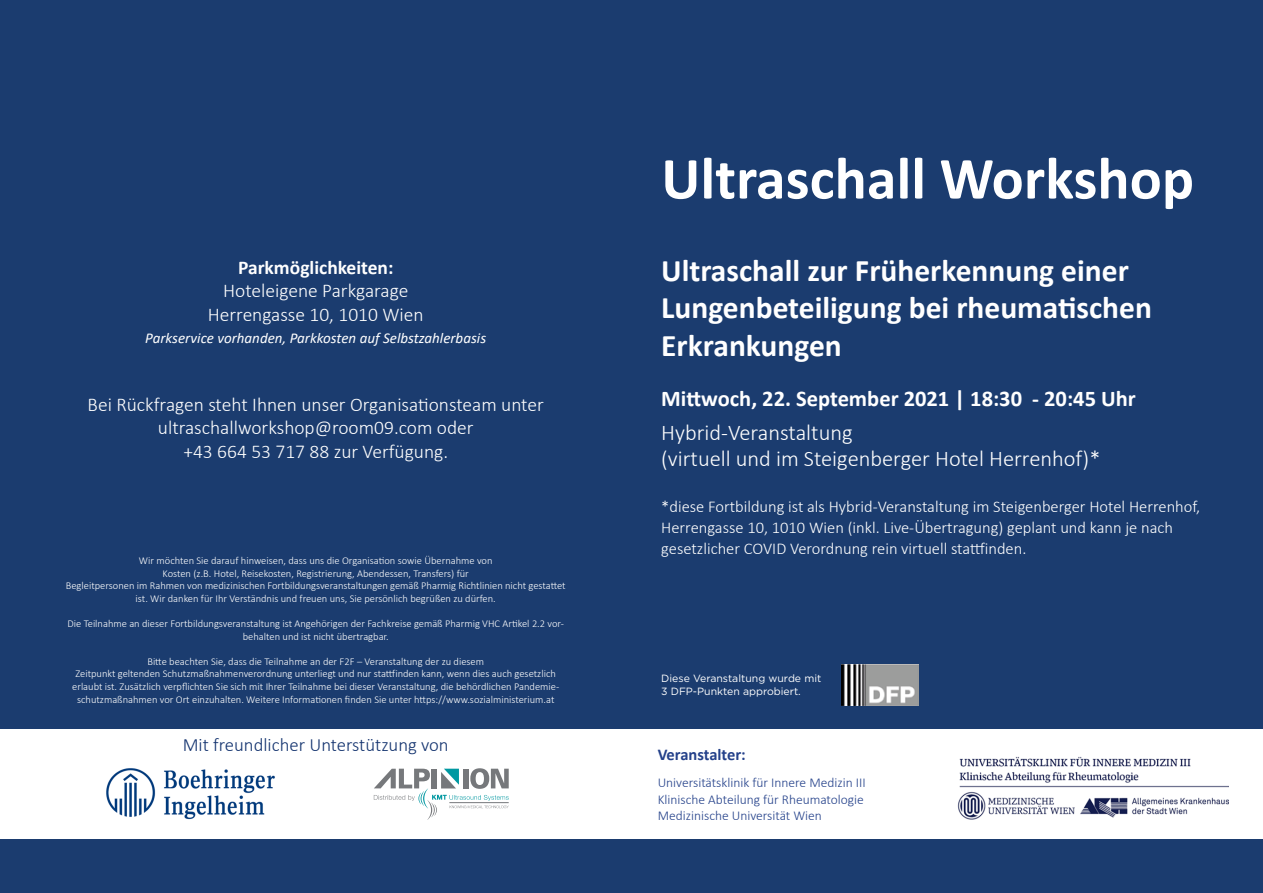
<style>
.page{position:relative;width:1263px;height:893px;background:#1b3c6f}
.page>*{position:absolute;margin:0;border:0;box-sizing:border-box;transform-origin:0 0}
.t1{font:700 60px "Calibri";color:#fff}
.t2{font:700 31.5px/37.8px "Calibri";color:#fff}
.erste_seite{font:300 22.5px "Calibri";color:#fff}
.t3{font:700 22.5px "Calibri";color:#fff}
.erste_seite-2{font:300 19.5px "Calibri";color:#fff}
.t4{font:700 19.5px "Calibri";color:#fff}
.t5{font:300 18.75px "Calibri";color:#12326e}
.erste_seite-3{font:300 16.5px "Calibri";color:#fff}
.t6{font:700 16.5px "Calibri";color:#24418a}
.t7{font:italic 15px "Calibri";color:#fff}
.t8{font:300 13.5px "Calibri";color:#24418a}
.erste_seite-4{font:300 10.5px/12.6px "Calibri";color:#fff;text-align:center}
.t9{font:10.5px "Gotham";color:#fff}
</style>
<div class="page">
<div style="left:0;top:729px;width:1263px;height:110px;background:#fff"></div>
<img style="left:106px;top:768px;width:169px;height:52px">
<img style="left:957px;top:756px;width:272px;height:64px">
<svg style="left:374px;top:768px;width:135px;height:52px"></svg>
<img style="left:841px;top:664px;width:77px;height:42px">
<p class="t4" style="left:238px;top:254px;width:157px">Parkmöglichkeiten:</p>
<p class="erste_seite-2" style="left:223px;top:279px;width:187px">Hoteleigene Parkgarage</p>
<p class="erste_seite-2" style="left:208px;top:302px;width:217px">Herrengasse 10, 1010 Wien</p>
<p class="t7" style="left:145px;top:328px;width:342px">Parkservice vorhanden, Parkkosten auf Selbstzahlerbasis</p>
<p class="erste_seite-2" style="left:88px;top:392px;width:458px">Bei Rückfragen steht Ihnen unser Organisationsteam unter</p>
<p class="erste_seite-2" style="left:158px;top:416px;width:317px">ultraschallworkshop@room09.com oder</p>
<p class="erste_seite-2" style="left:183px;top:439px;width:266px">+43 664 53 717 88 zur Verfügung.</p>
<p class="erste_seite-4" style="left:139px;top:554px;width:355px">Wir möchten Sie darauf hinweisen, dass uns die Organisation sowie Übernahme von</p>
<p class="erste_seite-4" style="left:163px;top:567px;width:308px">Kosten (z.B. Hotel, Reisekosten, Registrierung, Abendessen, Transfers) für</p>
<p class="erste_seite-4" style="left:66px;top:579px;width:501px">Begleitpersonen im Rahmen von medizinischen Fortbildungsveranstaltungen gemäß Pharmig Richtlinien nicht gestattet ist. Wir danken für Ihr Verständnis und freuen uns, Sie persönlich begrüßen zu dürfen.</p>
<p class="erste_seite-4" style="left:67px;top:617px;width:498px">Die Teilnahme an dieser Fortbildungsveranstaltung ist Angehörigen der Fachkreise gemäß Pharmig VHC Artikel 2.2 vor&shy;behalten und ist nicht übertragbar.</p>
<p class="erste_seite-4" style="left:147px;top:655px;width:338px">Bitte beachten Sie, dass die Teilnahme an der F2F – Veranstaltung der zu diesem</p>
<p class="erste_seite-4" style="left:72px;top:667px;width:489px">Zeitpunkt geltenden Schutzmaßnahmenverordnung unterliegt und nur stattfinden kann, wenn dies auch gesetzlich erlaubt ist. Zusätzlich verpflichten Sie sich mit Ihrer Teilnahme bei dieser Veranstaltung, die behördlichen Pandemie&shy;schutzmaßnahmen vor Ort einzuhalten. Weitere Informationen finden Sie unter https://www.sozialministerium.at</p>
<p class="t5" style="left:183px;top:733px;width:267px">Mit freundlicher Unterstützung von</p>
<p class="t1" style="left:661px;top:136px;width:534px">Ultraschall Workshop</p>
<p class="t2" style="left:661px;top:251px;width:492px">Ultraschall zur Früherkennung einer<br>Lungenbeteiligung bei rheumatischen<br>Erkrankungen</p>
<p class="t3" style="left:661px;top:382px;width:476px">Mittwoch, 22. September 2021 | 18:30 - 20:45 Uhr</p>
<p class="erste_seite" style="left:661px;top:419px;width:193px">Hybrid-Veranstaltung</p>
<p class="erste_seite" style="left:661px;top:444px;width:441px">(virtuell und im Steigenberger Hotel Herrenhof)*</p>
<p class="erste_seite-3" style="left:661px;top:496px;width:540px">*diese Fortbildung ist als Hybrid-Veranstaltung im Steigenberger Hotel Herrenhof,</p>
<p class="erste_seite-3" style="left:661px;top:517px;width:513px">Herrengasse 10, 1010 Wien (inkl. Live-Übertragung) geplant und kann je nach</p>
<p class="erste_seite-3" style="left:661px;top:538px;width:367px">gesetzlicher COVID Verordnung rein virtuell stattfinden.</p>
<p class="t9" style="left:661px;top:672px;width:162px">Diese Veranstaltung wurde mit</p>
<p class="t9" style="left:661px;top:684px;width:141px">3 DFP-Punkten approbiert.</p>
<p class="t6" style="left:658px;top:743px;width:90px">Veranstalter:</p>
<p class="t8" style="left:658px;top:774px;width:209px">Universitätsklinik für Innere Medizin III</p>
<p class="t8" style="left:658px;top:791px;width:208px">Klinische Abteilung für Rheumatologie</p>
<p class="t8" style="left:658px;top:807px;width:166px">Medizinische Universität Wien</p>
</div>
